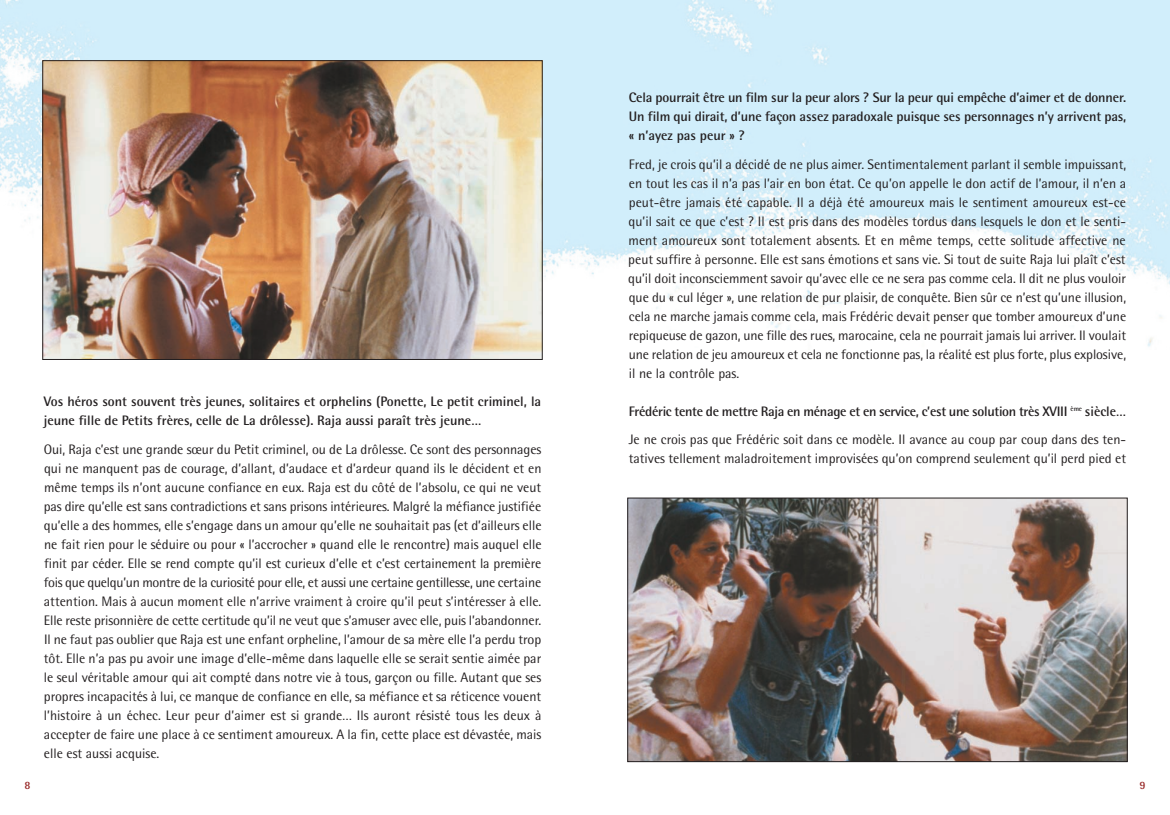
<style>
.page{position:relative;width:1170px;height:815px;background:#fff}
.page>*{position:absolute;margin:0;border:0;box-sizing:border-box;transform-origin:0 0}
.t1{font:13.75px/19px "Rotis Semi Sans";color:#231f20;text-align:justify}
.t2{font:700 13.75px/19px "Rotis Semi Sans";color:#231f20;text-align:justify}
.t3{font:700 13.75px/28.5px "Rotis Semi Sans";letter-spacing:-.02em;color:#231f20}
.t4{font:700 11.25px "Rotis Semi Sans";color:#992a29}
.s1{font-weight:400}
</style>
<div class="page">
<img style="left:629px;top:500px;width:496px;height:260px">
<div style="left:627px;top:498px;width:500px;height:264px;border:1px solid #231f20"></div>
<img style="left:0;top:0;width:1169px;height:349px">
<img style="left:45px;top:62px;width:495px;height:296px">
<div style="left:43px;top:60px;width:499px;height:300px;border:1px solid #231f20"></div>
<p class="t2" style="left:44px;top:393px;width:499px">Vos héros sont souvent très jeunes, solitaires et orphelins (Ponette, Le petit criminel, la jeune fille de Petits frères, celle de La drôlesse). Raja aussi paraît très jeune…</p>
<p class="t1" style="left:44px;top:441px;width:499px">Oui, Raja c’est une grande sœur du Petit criminel, ou de La drôlesse. Ce sont des personnages qui ne manquent pas de courage, d’allant, d’audace et d’ardeur quand ils le décident et en même temps ils n’ont aucune confiance en eux. Raja est du côté de l’absolu, ce qui ne veut pas dire qu’elle est sans contradictions et sans prisons intérieures. Malgré la méfiance justifiée qu’elle a des hommes, elle s’engage dans un amour qu’elle ne souhaitait pas (et d’ailleurs elle ne fait rien pour le séduire ou pour « l’accrocher » quand elle le rencontre) mais auquel elle finit par céder. Elle se rend compte qu’il est curieux d’elle et c’est certainement la première fois que quelqu’un montre de la curiosité pour elle, et aussi une certaine gentillesse, une certaine attention. Mais à aucun moment elle n’arrive vraiment à croire qu’il peut s’intéresser à elle.<br>Elle reste prisonnière de cette certitude qu’il ne veut que s’amuser avec elle, puis l’abandonner.<br>Il ne faut pas oublier que Raja est une enfant orpheline, l’amour de sa mère elle l’a perdu trop tôt. Elle n’a pas pu avoir une image d’elle-même dans laquelle elle se serait sentie aimée par le seul véritable amour qui ait compté dans notre vie à tous, garçon ou fille. Autant que ses propres incapacités à lui, ce manque de confiance en elle, sa méfiance et sa réticence vouent l’histoire à un échec. Leur peur d’aimer est si grande… Ils auront résisté tous les deux à accepter de faire une place à ce sentiment amoureux. A la fin, cette place est dévastée, mais elle est aussi acquise.</p>
<p class="t2" style="left:628px;top:89px;width:499px">Cela pourrait être un film sur la peur alors ? Sur la peur qui empêche d’aimer et de donner.<br>Un film qui dirait, d’une façon assez paradoxale puisque ses personnages n’y arrivent pas, « n’ayez pas peur » ?</p>
<p class="t1" style="left:628px;top:156px;width:499px">Fred, je crois qu’il a décidé de ne plus aimer. Sentimentalement parlant il semble impuissant, en tout les cas il n’a pas l’air en bon état. Ce qu’on appelle le don actif de l’amour, il n’en a peut-être jamais été capable. Il a déjà été amoureux mais le sentiment amoureux est-ce qu’il sait ce que c’est ? Il est pris dans des modèles tordus dans lesquels le don et le senti&shy;ment amoureux sont totalement absents. Et en même temps, cette solitude affective ne peut suffire à personne. Elle est sans émotions et sans vie. Si tout de suite Raja lui plaît c’est qu’il doit inconsciemment savoir qu’avec elle ce ne sera pas comme cela. Il dit ne plus vouloir que du « cul léger », une relation de pur plaisir, de conquête. Bien sûr ce n’est qu’une illusion, cela ne marche jamais comme cela, mais Frédéric devait penser que tomber amoureux d’une repiqueuse de gazon, une fille des rues, marocaine, cela ne pourrait jamais lui arriver. Il voulait une relation de jeu amoureux et cela ne fonctionne pas, la réalité est plus forte, plus explosive, il ne la contrôle pas.</p>
<p class="t3" style="left:628px;top:398px;width:499px">Frédéric tente de mettre Raja en ménage et en service, c’est une solution très XVIII <sup>ème</sup> siècle…<br><span class="s1">Je ne crois pas que Frédéric soit dans ce modèle. Il avance au coup par coup dans des ten-</span></p>
<p class="t1" style="left:628px;top:450px;width:499px">tatives tellement maladroitement improvisées qu’on comprend seulement qu’il perd pied et</p>
<p class="t4" style="left:25px;top:781px;width:8px">8</p>
<p class="t4" style="left:1139px;top:781px;width:8px">9</p>
</div>
